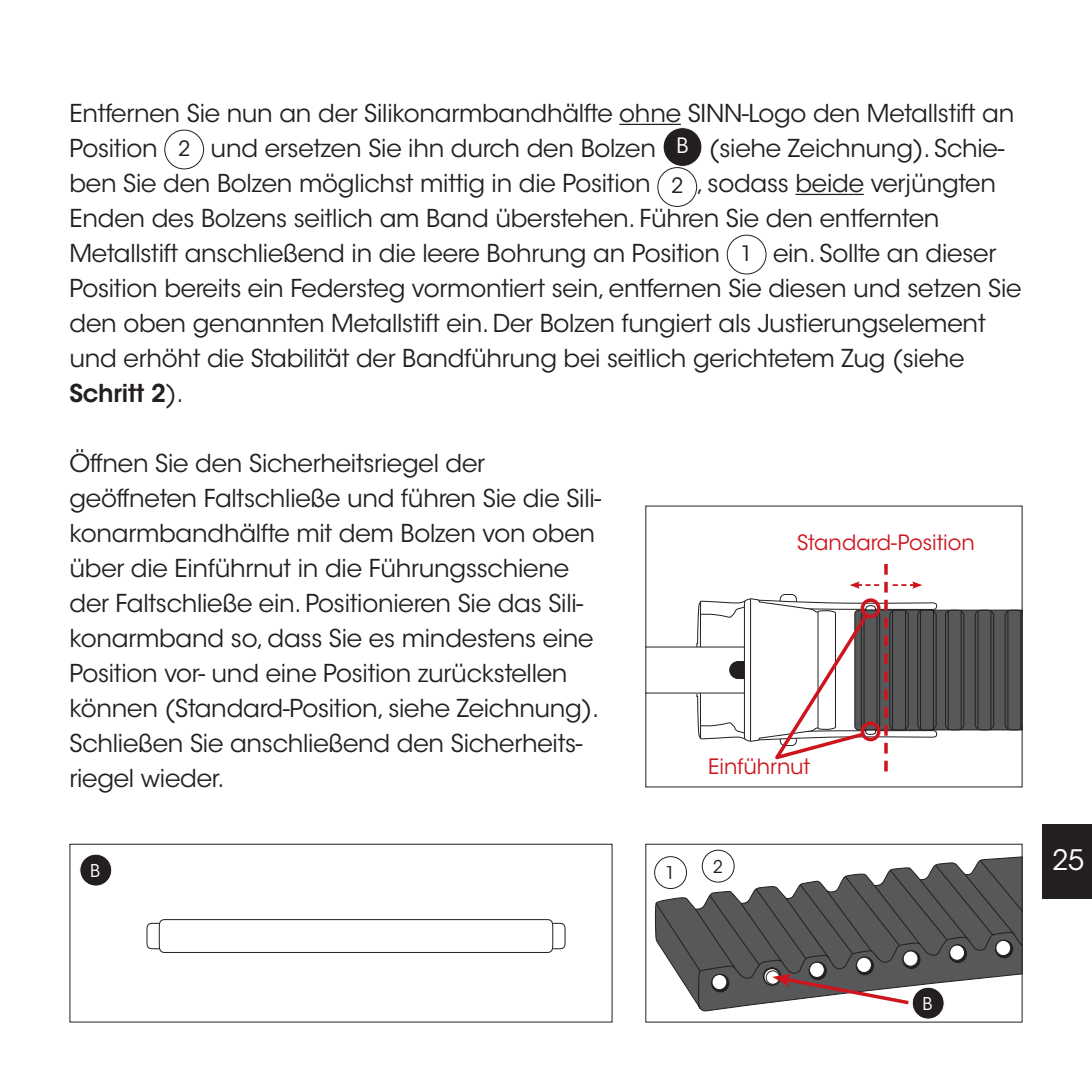
<style>
.page{position:relative;width:1092px;height:1092px;background:#fff}
.page>*{position:absolute;margin:0;border:0;box-sizing:border-box;transform-origin:0 0}
.t1{font:28px "ITC Avant Garde Std";color:#fff}
.t2{font:24.5px/35px "ITC Avant Garde Std";letter-spacing:-.01em;color:#231f20}
.t3{font:21px "ITC Avant Garde Std";color:#cd151d}
.t4{font:17.5px "ITC Avant Garde Std";color:#fff}
.t5{font:17.5px "ITC Avant Garde Std";color:#231f20}
.s1{font-size:21px}
.s2{font-weight:600}
</style>
<div class="page">
<div style="left:1042px;top:823px;width:49px;height:75px;background:#231f20"></div>
<svg style="left:655px;top:859px;width:366px;height:147px"></svg>
<div style="left:80px;top:854px;width:32px;height:32px;background:#231f20;border-radius:50%"></div>
<div style="left:79px;top:853px;width:33px;height:33px;border:1px solid #fff;border-radius:50%"></div>
<div style="left:912px;top:987px;width:32px;height:31px;background:#231f20;border-radius:50%"></div>
<div style="left:911px;top:986px;width:33px;height:33px;border:1px solid #fff;border-radius:50%"></div>
<div style="left:702px;top:850px;width:32px;height:32px;background:#fff;border-radius:50%"></div>
<div style="left:701px;top:849px;width:33px;height:33px;border:1px solid #231f20;border-radius:50%"></div>
<div style="left:654px;top:856px;width:32px;height:32px;background:#fff;border-radius:50%"></div>
<div style="left:654px;top:856px;width:33px;height:32px;border:1px solid #231f20;border-radius:50%"></div>
<svg style="left:146px;top:919px;width:419px;height:34px"></svg>
<div style="left:69px;top:843px;width:543px;height:179px;border:1px solid #231f20"></div>
<hr style="left:619px;top:124px;width:61px;height:1px;background:#231f20">
<hr style="left:795px;top:194px;width:68px;height:1px;background:#231f20">
<div style="left:164px;top:130px;width:40px;height:39px;border:1px solid #231f20;border-radius:50%"></div>
<div style="left:663px;top:128px;width:39px;height:38px;background:#231f20;border-radius:50%"></div>
<div style="left:662px;top:127px;width:40px;height:40px;border:1px solid #fff;border-radius:50%"></div>
<div style="left:657px;top:167px;width:40px;height:40px;border:1px solid #231f20;border-radius:50%"></div>
<div style="left:726px;top:235px;width:40px;height:39px;border:1px solid #231f20;border-radius:50%"></div>
<svg style="left:645px;top:564px;width:376px;height:207px"></svg>
<p class="t2" style="left:69px;top:96px;width:953px">Entfernen Sie nun an der Silikonarmbandhälfte ohne SINN-Logo den Metallstift an Position <span class="s1">2</span> und ersetzen Sie ihn durch den Bolzen <sup>B</sup> (siehe Zeichnung). Schie&shy;ben Sie den Bolzen möglichst mittig in die Position <span class="s1">2</span> , sodass beide verjüngten Enden des Bolzens seitlich am Band überstehen. Führen Sie den entfernten Metallstift anschließend in die leere Bohrung an Position <span class="s1">1</span> ein. Sollte an dieser Position bereits ein Federsteg vormontiert sein, entfernen Sie diesen und setzen Sie den oben genannten Metallstift ein. Der Bolzen fungiert als Justierungselement und erhöht die Stabilität der Bandführung bei seitlich gerichtetem Zug (siehe <span class="s2">Schritt 2</span>).</p>
<p class="t2" style="left:69px;top:446px;width:533px">Öffnen Sie den Sicherheitsriegel der geöffneten Faltschließe und führen Sie die Sili&shy;konarmbandhälfte mit dem Bolzen von oben über die Einführnut in die Führungsschiene der Faltschließe ein. Positionieren Sie das Sili&shy;konarmband so, dass Sie es mindestens eine Position vor- und eine Position zurückstellen können (Standard-Position, siehe Zeichnung).<br>Schließen Sie anschließend den Sicherheits&shy;riegel wieder.</p>
<p class="t4" style="left:90px;top:859px;width:12px">B</p>
<p class="t3" style="left:797px;top:529px;width:179px">Standard-Position</p>
<p class="t5" style="left:665px;top:862px;width:12px">1</p>
<p class="t3" style="left:708px;top:753px;width:103px">Einführnut</p>
<p class="t5" style="left:712px;top:855px;width:12px">2</p>
<p class="t1" style="left:1052px;top:842px;width:34px">25</p>
<p class="t4" style="left:922px;top:992px;width:12px">B</p>
</div>
